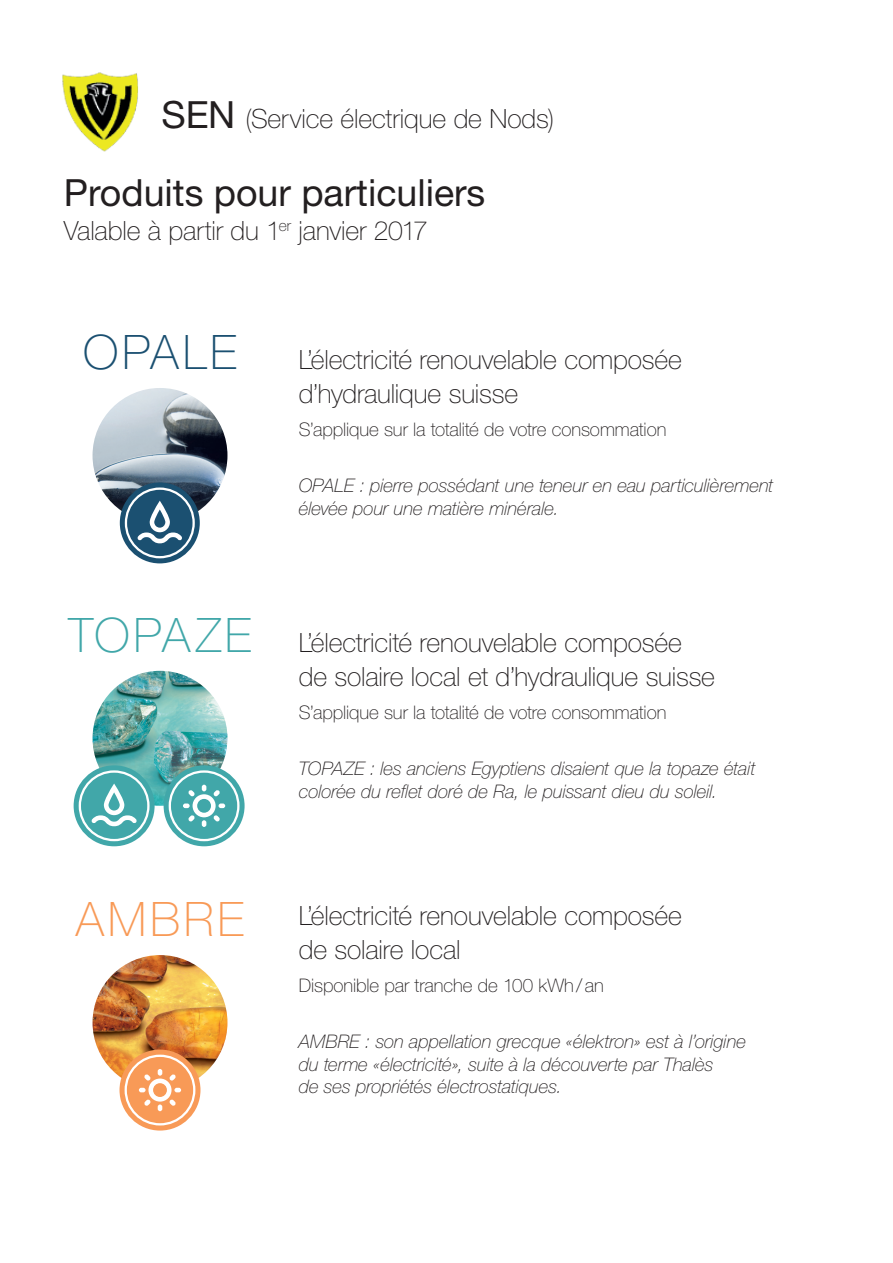
<style>
.page{position:relative;width:893px;height:1263px;background:#fff}
.page>*{position:absolute;margin:0;border:0;box-sizing:border-box;transform-origin:0 0}
.t1{font:100 47.55px "Helvetica Neue";letter-spacing:.08em;color:#1b5071}
.t2{font:37.5px "Helvetica Neue";color:#231f20}
.t3{font:100 26.55px/33.6px "Helvetica Neue";letter-spacing:-.005em;color:#231f20}
.t4{font:italic 100 18.75px/22.5px "Helvetica Neue";letter-spacing:-.005em;color:#231f20}
.t5{font:100 18.75px "Helvetica Neue";letter-spacing:-.005em;color:#231f20}
.s1{font-weight:400;font-size:37.5px}
.s2{font-size:47.55px;color:#41a7a9}
.s3{font-size:47.55px;color:#f89a57}
</style>
<div class="page">
<img style="left:93px;top:671px;width:134px;height:135px;border-radius:67px">
<div style="left:74px;top:765px;width:81px;height:81px;background:#41a7a9;border-radius:50%"></div>
<svg style="left:79px;top:770px;width:71px;height:71px"></svg>
<div style="left:164px;top:765px;width:81px;height:81px;background:#41a7a9;border-radius:50%"></div>
<svg style="left:169px;top:770px;width:71px;height:71px"></svg>
<img style="left:93px;top:955px;width:134px;height:135px;border-radius:67px">
<div style="left:120px;top:1049px;width:80px;height:81px;background:#f89a57;border-radius:50%"></div>
<svg style="left:125px;top:1055px;width:70px;height:70px"></svg>
<img style="left:93px;top:388px;width:134px;height:135px;border-radius:67px">
<div style="left:120px;top:482px;width:80px;height:81px;background:#1b5071;border-radius:50%"></div>
<svg style="left:125px;top:487px;width:70px;height:71px"></svg>
<img style="left:62px;top:72px;width:76px;height:80px">
<h3 class="t3" style="left:162px;top:102px;width:394px"><span class="s1">SEN</span> (Service électrique de Nods)</h3>
<h2 class="t2" style="left:64px;top:171px;width:423px">Produits pour particuliers</h2>
<h3 class="t3" style="left:64px;top:214px;width:366px">Valable à partir du 1<sup>er</sup> janvier 2017</h3>
<h1 class="t1" style="left:83px;top:326px;width:155px">OPALE</h1>
<h3 class="t3" style="left:299px;top:343px;width:385px">L’électricité renouvelable composée d’hydraulique suisse</h3>
<p class="t5" style="left:299px;top:419px;width:369px">S’applique sur la totalité de votre consommation</p>
<p class="t4" style="left:299px;top:475px;width:476px">OPALE : pierre possédant une teneur en eau particulièrement élevée pour une matière minérale.</p>
<h3 class="t3" style="left:299px;top:626px;width:418px;text-indent:-230px"><span class="s2">TOPAZE</span> L’électricité renouvelable composée de solaire local et d’hydraulique suisse</h3>
<p class="t5" style="left:299px;top:702px;width:369px">S’applique sur la totalité de votre consommation</p>
<p class="t4" style="left:299px;top:758px;width:458px">TOPAZE : les anciens Egyptiens disaient que la topaze était colorée du reflet doré de Ra, le puissant dieu du soleil.</p>
<h3 class="t3" style="left:76px;top:899px;width:608px;text-align:center"><span class="s3">AMBRE</span> L’électricité renouvelable composée de solaire local</h3>
<p class="t5" style="left:299px;top:975px;width:307px">Disponible par tranche de 100 kWh/ an</p>
<p class="t4" style="left:299px;top:1030px;width:449px">AMBRE : son appellation grecque «élektron» est à l’origine du terme «électricité», suite à la découverte par Thalès<br>de ses propriétés électrostatiques.</p>
</div>
